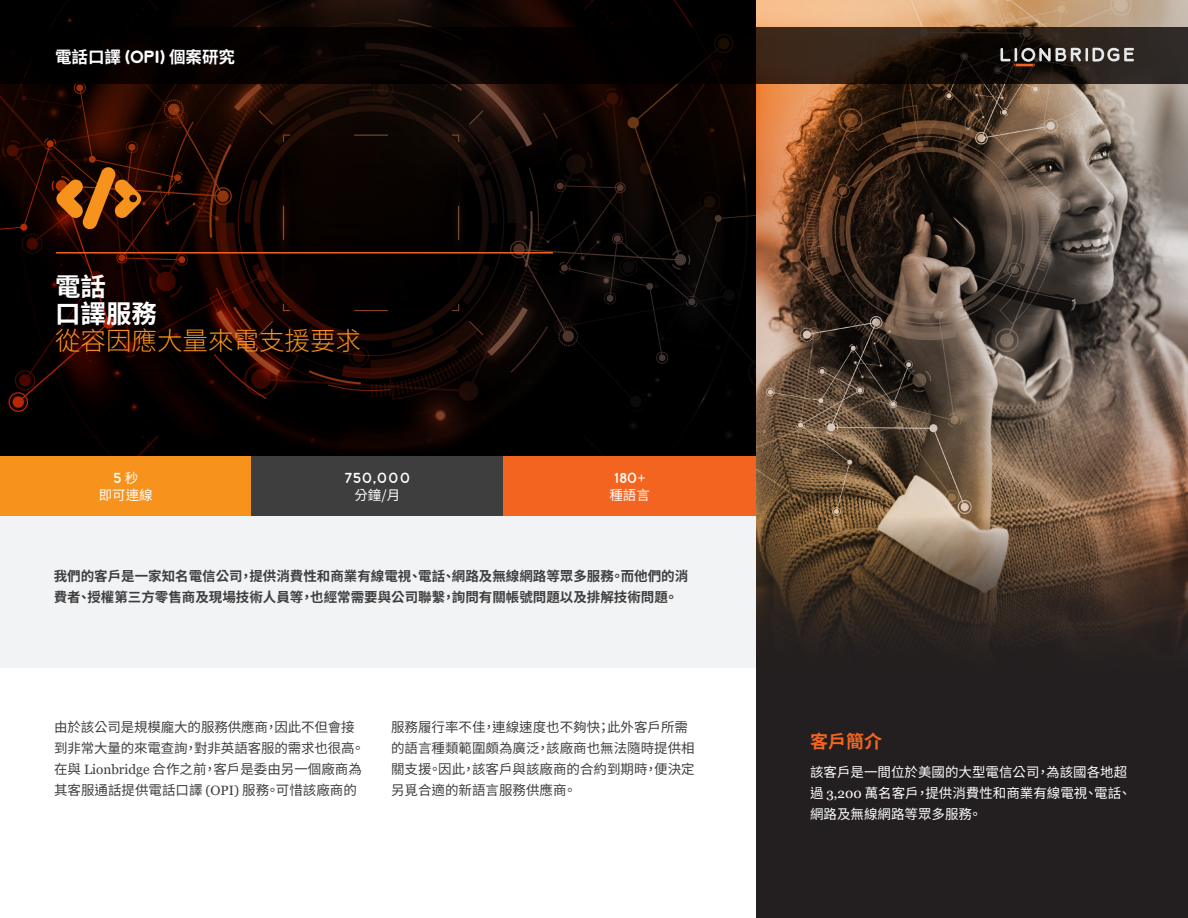
<style>
.page{position:relative;width:1188px;height:918px;background:#fff}
.page>*{position:absolute;margin:0;border:0;box-sizing:border-box;transform-origin:0 0}
.LB_Title{font:300 25.5px "Noto Sans CJ Ktc";color:#f7931d}
.LB_Title-2{font:700 25.5px "Noto Sans CJ Ktc";color:#fff}
.t1{font:700 18px "Noto Sans CJ Ktc";color:#f36421}
.t2{font:700 16.5px "Noto Sans CJ Ktc";color:#fff}
.t3{font:13.5px/21px "Noto Sans CJ Ktc";color:#3e3e3f}
.t4{font:700 13.5px/21px "Noto Sans CJ Ktc";color:#3e3e3f}
.t5{font:13.5px/21px "Noto Sans CJ Ktc";color:#fff}
.t6{font:13.5px "Lionbridge Sans";color:#fff}
.s1{font-family:"Lionbridge Sans"}
.s2{font-family:"Noto Sans CJ Ktc"}
.s3{font-family:"Georgia"}
</style>
<div class="page">
<div style="left:0;top:516px;width:756px;height:151px;background:#f2f3f4"></div>
<div style="left:756px;top:0;width:432px;height:918px;background:#231f20"></div>
<img style="left:756px;top:0;width:432px;height:518px">
<svg style="left:756px;top:518px;width:432px;height:125px"></svg>
<svg style="left:0;top:0;width:756px;height:457px;background:#0e0402"></svg>
<svg style="left:0;top:27px;width:1188px;height:56px;background:#110a07"></svg>
<svg style="left:1000px;top:48px;width:134px;height:18px"></svg>
<svg style="left:56px;top:166px;width:85px;height:64px;background:#783e0b"></svg>
<div style="left:0;top:457px;width:252px;height:59px;background:#f7931d"></div>
<div style="left:252px;top:457px;width:251px;height:59px;background:#3e3e3f"></div>
<div style="left:503px;top:457px;width:253px;height:59px;background:#f36421"></div>
<hr style="left:56px;top:252px;width:497px;height:2px;background:#f36421">
<p class="t2" style="left:55px;top:48px;width:181px">電話口譯 <span class="s1">(OPI)</span> 個案研究</p>
<p class="LB_Title-2" style="left:55px;top:272px;width:52px">電話</p>
<p class="LB_Title-2" style="left:55px;top:299px;width:103px">口譯服務</p>
<p class="LB_Title" style="left:55px;top:326px;width:307px">從容因應大量來電支援要求</p>
<p class="t6" style="left:113px;top:469px;width:27px">5 <span class="s2">秒</span></p>
<p class="t5" style="left:99px;top:484px;width:55px">即可連線</p>
<p class="t6" style="left:344px;top:469px;width:68px">750,000</p>
<p class="t5" style="left:354px;top:484px;width:47px">分鐘/月</p>
<p class="t6" style="left:614px;top:469px;width:33px">180<span class="s2">+</span></p>
<p class="t5" style="left:609px;top:484px;width:42px">種語言</p>
<p class="t4" style="left:54px;top:566px;width:636px">我們的客戶是一家知名電信公司，提供消費性和商業有線電視、電話、網路及無線網路等眾多服務。而他們的消費者、授權第三方零售商及現場技術人員等，也經常需要與公司聯繫，詢問有關帳號問題以及排解技術問題。</p>
<p class="t3" style="left:54px;top:717px;width:312px">由於該公司是規模龐大的服務供應商，因此不但會接到非常大量的來電查詢，對非英語客服的需求也很高。</p>
<p class="t3" style="left:54px;top:759px;width:309px">在與 <span class="s3">Lionbridge</span> 合作之前，客戶是委由另一個廠商為其客服通話提供電話口譯 <span class="s3">(OPI)</span> 服務。可惜該廠商的</p>
<p class="t3" style="left:391px;top:717px;width:305px">服務履行率不佳，連線速度也不夠快；此外客戶所需的語言種類範圍頗為廣泛，該廠商也無法隨時提供相關支援。因此，該客戶與該廠商的合約到期時，便決定另覓合適的新語言服務供應商。</p>
<p class="t1" style="left:810px;top:731px;width:73px">客戶簡介</p>
<p class="t5" style="left:810px;top:762px;width:323px">該客戶是一間位於美國的大型電信公司，為該國各地超過 <span class="s3">3,200</span> 萬名客戶，提供消費性和商業有線電視、電話、網路及無線網路等眾多服務。</p>
</div>
